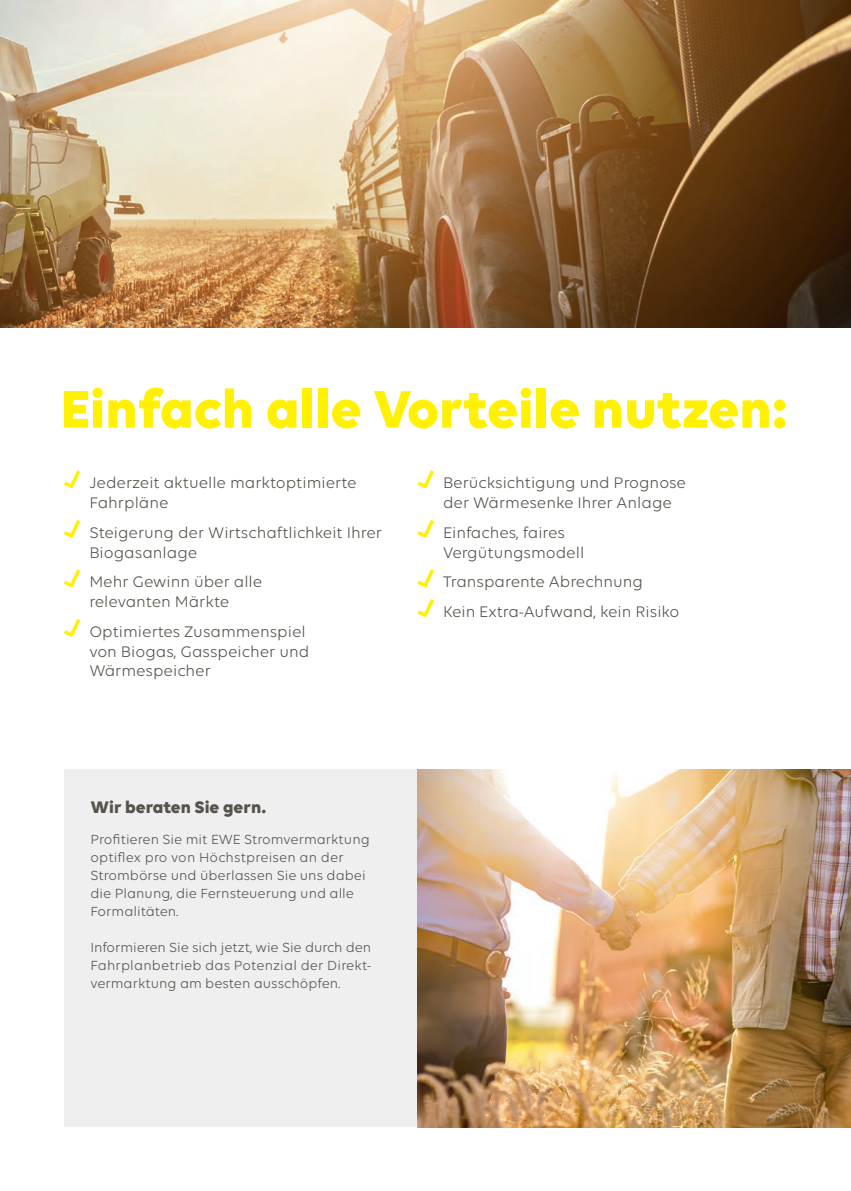
<style>
.page{position:relative;width:851px;height:1191px;background:#fff}
.page>*{position:absolute;margin:0;border:0;box-sizing:border-box;transform-origin:0 0}
.t1{font:700 57px "Volte";color:#fff101}
.t2{font:700 18px "Volte";color:#57524b}
.t3{font:16.5px/19.8px "Volte";color:#57524b}
.t4{font:14.25px/18px "Volte";color:#57524b}
</style>
<div class="page">
<img style="left:0;top:0;width:850px;height:327px">
<div style="left:64px;top:769px;width:723px;height:358px;background:#f0efef"></div>
<img style="left:417px;top:769px;width:433px;height:358px">
<svg style="left:64px;top:470px;width:17px;height:18px"></svg>
<svg style="left:64px;top:519px;width:17px;height:19px"></svg>
<svg style="left:64px;top:569px;width:17px;height:19px"></svg>
<svg style="left:64px;top:619px;width:17px;height:18px"></svg>
<svg style="left:417px;top:470px;width:17px;height:18px"></svg>
<svg style="left:417px;top:520px;width:17px;height:18px"></svg>
<svg style="left:417px;top:569px;width:17px;height:48px"></svg>
<p class="t1" style="left:60px;top:375px;width:728px">Einfach alle Vorteile nutzen:</p>
<p class="t3" style="left:89px;top:472px;width:268px">Jederzeit aktuelle marktoptimierte<br>Fahrpläne</p>
<p class="t3" style="left:89px;top:522px;width:294px">Steigerung der Wirtschaftlichkeit Ihrer<br>Biogasanlage</p>
<p class="t3" style="left:89px;top:571px;width:174px">Mehr Gewinn über alle relevanten Märkte</p>
<p class="t3" style="left:89px;top:621px;width:221px">Optimiertes Zusammenspiel von Biogas, Gasspeicher und<br>Wärmespeicher</p>
<p class="t2" style="left:90px;top:796px;width:177px">Wir beraten Sie gern.</p>
<p class="t4" style="left:90px;top:829px;width:281px">Profitieren Sie mit EWE Stromvermarktung optiflex pro von Höchstpreisen an der Strombörse und überlassen Sie uns dabei die Planung, die Fernsteuerung und alle Formalitäten.</p>
<p class="t4" style="left:90px;top:937px;width:282px;text-align:justify">Informieren Sie sich jetzt, wie Sie durch den Fahrplanbetrieb das Potenzial der Direkt&shy;vermarktung am besten ausschöpfen.</p>
<p class="t3" style="left:443px;top:472px;width:244px">Berücksichtigung und Prognose der Wärmesenke Ihrer Anlage</p>
<p class="t3" style="left:443px;top:522px;width:143px">Einfaches, faires<br>Vergütungsmodell</p>
<p class="t3" style="left:443px;top:571px;width:201px">Transparente Abrechnung</p>
<p class="t3" style="left:443px;top:601px;width:238px">Kein Extra-Aufwand, kein Risiko</p>
</div>
